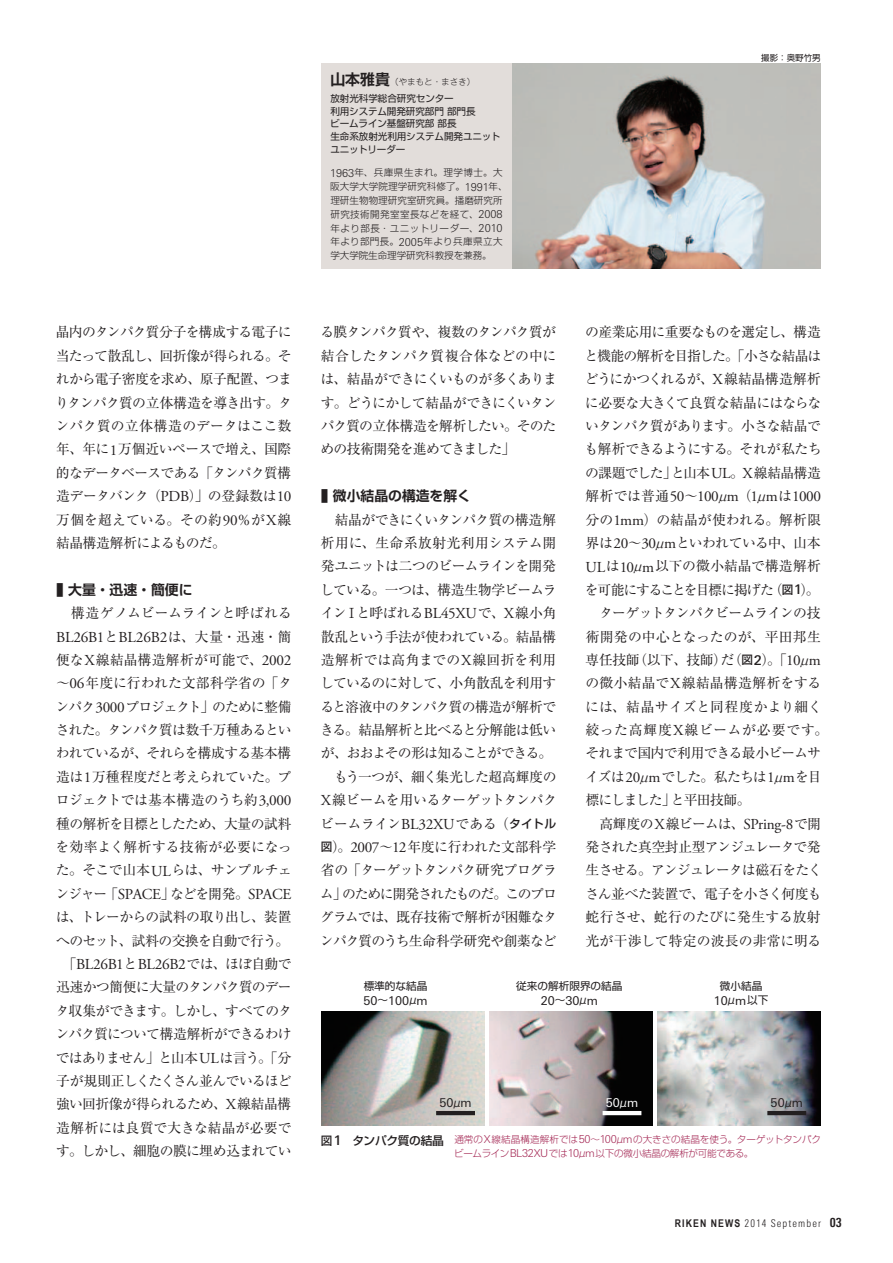
<style>
.page{position:relative;width:893px;height:1263px;background:#fff}
.page>*{position:absolute;margin:0;border:0;box-sizing:border-box;transform-origin:0 0}
.t1{font:15.15px "Adobe Garamond Pro";letter-spacing:-.02em;color:#231f20}
.t2{font:13.8px/23.4px "Ryumin Pr 6";letter-spacing:-.04em;color:#231f20;text-align:justify}
.t3{font:13.8px "Ryumin Pr 6";letter-spacing:-.06em;color:#231f20}
.t4{font:13.8px "Ryumin Pr 6";color:#231f20}
.t5{font:13.8px "Ryumin Pr 6";letter-spacing:.02em;color:#231f20}
.t6{font:13.8px "Ryumin Pr 6";letter-spacing:.015em;color:#231f20}
.t7{font:13.8px "Ryumin Pr 6";letter-spacing:.01em;color:#231f20}
.t8{font:700 13.8px "Shin Go Pr 6 De";color:#231f20}
.t9{font:13.8px "Ryumin Pr 6";letter-spacing:-.02em;color:#231f20}
.t10{font:13.8px "Ryumin Pr 6";letter-spacing:-.01em;color:#231f20}
.t11{font:13.8px "Ryumin Pr 6";letter-spacing:-.085em;color:#231f20}
.t12{font:13.8px "Ryumin Pr 6";letter-spacing:-.065em;color:#231f20}
.t13{font:13.8px "Ryumin Pr 6";letter-spacing:-.09em;color:#231f20}
.t14{font:13.8px "Ryumin Pr 6";letter-spacing:-.075em;color:#231f20}
.t15{font:13.8px "Ryumin Pr 6";letter-spacing:-.005em;color:#231f20}
.t16{font:13.8px "Ryumin Pr 6";letter-spacing:.055em;color:#231f20}
.t17{font:13.8px "Ryumin Pr 6";letter-spacing:.005em;color:#231f20}
.t18{font:12.15px "Linotype Univers Basic";color:#231f20}
.t19{font:12.15px "Linotype Univers Basic";color:#fff}
.t20{font:300 condensed 10.65px "Linotype Univers";letter-spacing:.1em;color:#231f20}
.t21{font:10.65px "Shin Go Pr 6";color:#231f20}
.t22{font:300 9.6px/13.8px "Shin Go Pr 6";letter-spacing:.02em;color:#231f20}
.t23{font:300 9.6px/13.8px "Shin Go Pr 6";letter-spacing:-.02em;color:#a52a56}
.t24{font:9.6px/12.8px "Shin Go Pr 6";letter-spacing:-.01em;color:#231f20}
.t25{font:300 8.55px "Gothic MB101 Pr 5";color:#231f20}
.t26{font:8.55px "Shin Go Pr 6";color:#231f20}
.s1{font-family:"Adobe Garamond Pro";font-size:15.15px}
.s2{font-size:15.9px}
.s3{font-family:"Ryumin Pr 6";font-size:13.8px}
.s4{font-family:"Shin Go Pr 6 De";font-weight:700;font-size:14.85px}
.s5{font-family:"Linotype Univers Basic";font-size:10.95px}
.s6{font-family:"Shin Go Pr 6";font-weight:500;font-size:11.7px}
.s7{font-family:"Linotype Univers Basic";font-weight:500;font-size:13.35px}
.s8{font-family:"Shin Go Pr 6";font-size:10.65px}
.s9{font-weight:500;font-size:11.7px;color:#231f20}
.s10{font-family:"Linotype Univers Basic";font-weight:500;font-size:13.35px;color:#231f20}
.s11{font-family:"Arial Narrow";font-weight:700;font-stretch:normal}
.s12{font-weight:700;font-size:12.75px}
</style>
<div class="page">
<div style="left:321px;top:64px;width:235px;height:205px;background:#e2ddda"></div>
<img style="left:512px;top:64px;width:309px;height:205px">
<img style="left:321px;top:1011px;width:163px;height:114px">
<img style="left:489px;top:1011px;width:163px;height:114px">
<img style="left:658px;top:1011px;width:163px;height:114px">
<hr style="left:436px;top:1111px;width:39px;height:4px;background:#231f20">
<hr style="left:603px;top:1111px;width:38px;height:4px;background:#fff">
<hr style="left:767px;top:1111px;width:39px;height:4px;background:#231f20">
<p class="t2" style="left:55px;top:320px;width:238px">晶内のタンパク質分子を構成する電子に当たって散乱し、回折像が得られる。それから電子密度を求め、原子配置、つまりタンパク質の立体構造を導き出す。タンパク質の立体構造のデータはここ数年、年に<span class="s1">1</span>万個近いペースで増え、国際的なデータベースである「タンパク質構造データバンク（<span class="s1">PDB</span>）」の登録数は<span class="s1">10</span>万個を超えている。その約<span class="s1">90</span>％が<span class="s1">X</span>線結晶構造解析によるものだ。</p>
<p class="t8" style="left:56px;top:578px;width:138px"><span class="s2">■</span> 大量・迅速・簡便に</p>
<p class="t4" style="left:71px;top:602px;width:222px">構造ゲノムビームラインと呼ばれる</p>
<p class="t1" style="left:56px;top:628px;width:237px">BL26B1<span class="s3">と</span>BL26B2<span class="s3">は、大量・迅速・簡</span></p>
<p class="t2" style="left:55px;top:647px;width:238px">便な<span class="s1">X</span>線結晶構造解析が可能で、<span class="s1">2002</span>～<span class="s1">06</span>年度に行われた文部科学省の「タンパク<span class="s1">3000</span>プロジェクト」のために整備された。タンパク質は数千万種あるといわれているが、それらを構成する基本構造は<span class="s1">1</span>万種程度だと考えられていた。プロジェクトでは基本構造のうち約<span class="s1">3,000</span>種の解析を目標としたため、大量の試料を効率よく解析する技術が必要になった。そこで山本<span class="s1">UL</span>らは、サンプルチェンジャー「<span class="s1">SPACE</span>」などを開発。<span class="s1">SPACE</span>は、トレーからの試料の取り出し、装置へのセット、試料の交換を自動で行う。</p>
<p class="t1" style="left:63px;top:955px;width:230px"><span class="s3">「</span>BL26B1<span class="s3">と</span>BL26B2<span class="s3">では、ほぼ自動で</span></p>
<p class="t2" style="left:55px;top:975px;width:238px">迅速かつ簡便に大量のタンパク質のデータ収集ができます。しかし、すべてのタンパク質について構造解析ができるわけではありません」と山本<span class="s1">UL</span>は言う。「分子が規則正しくたくさん並んでいるほど強い回折像が得られるため、<span class="s1">X</span>線結晶構造解析には良質で大きな結晶が必要です。しかし、細胞の膜に埋め込まれてい</p>
<p class="t25" style="left:330px;top:75px;width:146px"><span class="s4">山本雅貴</span>（やまもと・まさき）</p>
<p class="t24" style="left:330px;top:91px;width:172px">放射光科学総合研究センター<br>利用システム開発研究部門部門長<br>ビームライン基盤研究部部長<br>生命系放射光利用システム開発ユニットユニットリーダー</p>
<p class="t22" style="left:330px;top:165px;width:179px"><span class="s5">1963</span>年、兵庫県生まれ。理学博士。大阪大学大学院理学研究科修了。<span class="s5">1991</span>年、理研生物物理研究室研究員。播磨研究所研究技術開発室室長などを経て、<span class="s5">2008</span>年より部長・ユニットリーダー、<span class="s5">2010</span>年より部門長。<span class="s5">2005</span>年より兵庫県立大学大学院生命理学研究科教授を兼務。</p>
<p class="t2" style="left:320px;top:320px;width:238px">る膜タンパク質や、複数のタンパク質が結合したタンパク質複合体などの中には、結晶ができにくいものが多くあります。どうにかして結晶ができにくいタンパク質の立体構造を解析したい。そのための技術開発を進めてきました」</p>
<p class="t8" style="left:321px;top:485px;width:152px"><span class="s2">■</span> 微小結晶の構造を解く</p>
<p class="t2" style="left:335px;top:507px;width:223px">結晶ができにくいタンパク質の構造解</p>
<p class="t5" style="left:321px;top:532px;width:237px">析用に、生命系放射光利用システム開</p>
<p class="t2" style="left:321px;top:554px;width:237px">発ユニットは二つのビームラインを開発</p>
<p class="t2" style="left:320px;top:577px;width:238px">している。一つは、構造生物学ビームラ</p>
<p class="t2" style="left:321px;top:600px;width:237px">インⅠと呼ばれる<span class="s1">BL45XU</span>で、<span class="s1">X</span>線小角</p>
<p class="t2" style="left:321px;top:624px;width:237px">散乱という手法が使われている。結晶構</p>
<p class="t6" style="left:321px;top:649px;width:237px">造解析では高角までの<span class="s1">X</span>線回折を利用</p>
<p class="t3" style="left:320px;top:672px;width:238px">しているのに対して、小角散乱を利用す</p>
<p class="t2" style="left:320px;top:694px;width:237px">ると溶液中のタンパク質の構造が解析で</p>
<p class="t2" style="left:320px;top:717px;width:238px">きる。結晶解析と比べると分解能は低い</p>
<p class="t14" style="left:321px;top:742px;width:233px">が、おおよその形は知ることができる。</p>
<p class="t2" style="left:334px;top:764px;width:224px">もう一つが、細く集光した超高輝度の</p>
<p class="t2" style="left:321px;top:788px;width:238px"><span class="s1">X</span>線ビームを用いるターゲットタンパク</p>
<p class="t10" style="left:320px;top:813px;width:238px">ビームライン<span class="s1">BL32XU</span>である（<span class="s6">タイトル</span></p>
<p class="t9" style="left:321px;top:836px;width:237px"><span class="s6">図</span>）。<span class="s1">2007</span>～<span class="s1">12</span>年度に行われた文部科学</p>
<p class="t2" style="left:321px;top:858px;width:238px">省の「ターゲットタンパク研究プログラ</p>
<p class="t13" style="left:320px;top:883px;width:238px">ム」のために開発されたものだ。このプロ</p>
<p class="t2" style="left:320px;top:904px;width:238px">グラムでは、既存技術で解析が困難なタ</p>
<p class="t2" style="left:320px;top:928px;width:238px">ンパク質のうち生命科学研究や創薬など</p>
<p class="t26" style="left:761px;top:50px;width:61px">撮影：奥野竹男</p>
<p class="t2" style="left:584px;top:320px;width:239px">の産業応用に重要なものを選定し、構造と機能の解析を目指した。「小さな結晶はどうにかつくれるが、<span class="s1">X</span>線結晶構造解析に必要な大きくて良質な結晶にはならないタンパク質があります。小さな結晶でも解析できるようにする。それが私たちの課題でした」と山本<span class="s1">UL</span>。<span class="s1">X</span>線結晶構造</p>
<p class="t1" style="left:586px;top:487px;width:237px"><span class="s3">解析では普通</span>50<span class="s3">～</span>100<span class="s3">µ</span>m<span class="s3">（</span>1<span class="s3">µ</span>m<span class="s3">は</span>1000</p>
<p class="t15" style="left:585px;top:509px;width:237px">分の<span class="s1">1mm</span>）の結晶が使われる。解析限</p>
<p class="t2" style="left:586px;top:530px;width:237px">界は<span class="s1">20</span>～<span class="s1">30</span>µ<span class="s1">m</span>といわれている中、山本</p>
<p class="t4" style="left:586px;top:555px;width:237px"><span class="s1">UL</span>は<span class="s1">10</span>µ<span class="s1">m</span>以下の微小結晶で構造解析</p>
<p class="t11" style="left:585px;top:579px;width:236px">を可能にすることを目標に掲げた（<span class="s6">図</span><span class="s7">1</span>）。</p>
<p class="t2" style="left:599px;top:600px;width:223px">ターゲットタンパクビームラインの技</p>
<p class="t7" style="left:586px;top:625px;width:237px">術開発の中心となったのが、平田邦生</p>
<p class="t2" style="left:586px;top:647px;width:237px">専任技師（以下、技師）だ（<span class="s6">図</span><span class="s7">2</span>）。「<span class="s1">10</span>µ<span class="s1">m</span></p>
<p class="t5" style="left:585px;top:672px;width:238px">の微小結晶で<span class="s1">X</span>線結晶構造解析をする</p>
<p class="t6" style="left:585px;top:696px;width:238px">には、結晶サイズと同程度かより細く</p>
<p class="t16" style="left:586px;top:719px;width:244px">絞った高輝度<span class="s1">X</span>線ビームが必要です。</p>
<p class="t2" style="left:585px;top:741px;width:237px">それまで国内で利用できる最小ビームサ</p>
<p class="t12" style="left:585px;top:766px;width:238px">イズは<span class="s1">20</span>µ<span class="s1">m</span>でした。私たちは<span class="s1">1</span>µ<span class="s1">m</span>を目</p>
<p class="t3" style="left:586px;top:789px;width:167px">標にしました」と平田技師。</p>
<p class="t2" style="left:599px;top:811px;width:223px">高輝度の<span class="s1">X</span>線ビームは、<span class="s1">SPring-8</span>で開</p>
<p class="t3" style="left:586px;top:836px;width:237px">発された真空封止型アンジュレータで発</p>
<p class="t2" style="left:585px;top:858px;width:238px">生させる。アンジュレータは磁石をたく</p>
<p class="t2" style="left:585px;top:881px;width:238px">さん並べた装置で、電子を小さく何度も</p>
<p class="t17" style="left:586px;top:906px;width:237px">蛇行させ、蛇行のたびに発生する放射</p>
<p class="t7" style="left:585px;top:929px;width:237px">光が干渉して特定の波長の非常に明る</p>
<p class="t21" style="left:364px;top:977px;width:65px">標準的な結晶</p>
<p class="t18" style="left:364px;top:993px;width:65px">50<span class="s8">～</span>100<span class="s8">µ</span>m</p>
<p class="t21" style="left:516px;top:977px;width:108px">従来の解析限界の結晶</p>
<p class="t18" style="left:541px;top:993px;width:58px">20<span class="s8">～</span>30<span class="s8">µ</span>m</p>
<p class="t21" style="left:720px;top:977px;width:44px">微小結晶</p>
<p class="t18" style="left:714px;top:993px;width:56px">10<span class="s8">µ</span>m<span class="s8">以下</span></p>
<p class="t18" style="left:439px;top:1096px;width:34px">50<span class="s8">µ</span>m</p>
<p class="t19" style="left:606px;top:1096px;width:34px">50<span class="s8">µ</span>m</p>
<p class="t18" style="left:771px;top:1096px;width:34px">50<span class="s8">µ</span>m</p>
<p class="t23" style="left:454px;top:1131px;width:368px;text-indent:-133px"><span class="s9">図</span><span class="s10">1</span> <span class="s9">タンパク質の結晶</span> 通常の<span class="s5">X</span>線結晶構造解析では<span class="s5">50</span>～<span class="s5">100</span>µ<span class="s5">m</span>の大きさの結晶を使う。ターゲットタンパクビームライン<span class="s5">BL32XU</span>では<span class="s5">10</span>µ<span class="s5">m</span>以下の微小結晶の解析が可能である。</p>
<p class="t20" style="left:675px;top:1217px;width:169px"><span class="s11">RIKEN NEWS</span> 2014 September <span class="s12">03</span></p>
</div>
